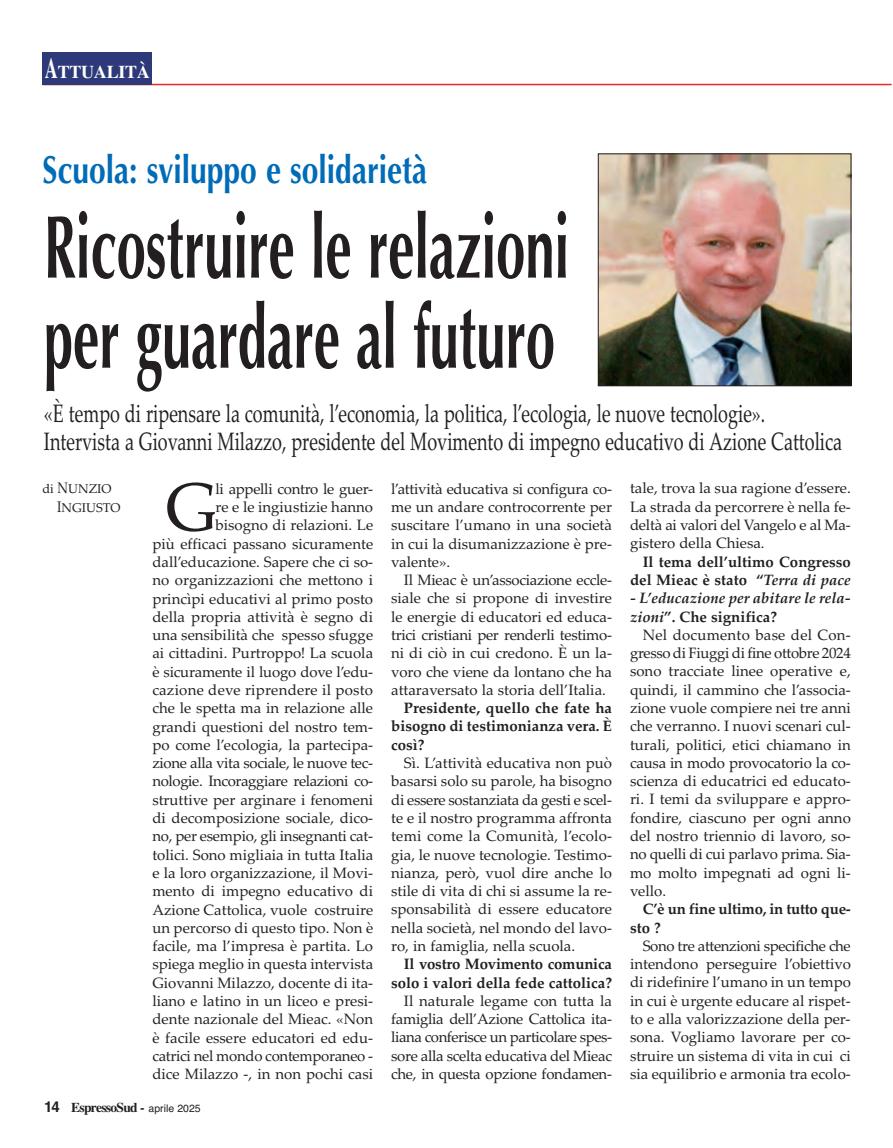
<style>
.page{position:relative;width:893px;height:1148px;background:#fff}
.page>*{position:absolute;margin:0;border:0;box-sizing:border-box;transform-origin:0 0}
.t1{font:700 89.25px/90px "Optima";color:#231f20;scale:.59 1}
.t2{font:68.1px "Palatino Linotype";color:#231f20}
.t3{font:700 39px "Optima";color:#006cb7;scale:.77 1}
.t4{font:25.2px/28.5px "Palatino Linotype";color:#231f20;scale:.71 1}
.t5{font:700 18px "Times";letter-spacing:-.015em;color:#fff}
.t6{font:15px/18.3px "Palatino Linotype";color:#231f20;text-align:justify}
.t7{font:700 15px/18.3px "Palatino Linotype";color:#231f20;text-align:right}
.t8{font:italic 700 15px/18.3px "Palatino Linotype";color:#231f20}
.t9{font:700 15px/18.3px "Palatino Linotype";letter-spacing:-.02em;color:#231f20}
.t10{font:700 13.5px "Times";letter-spacing:-.05em;color:#231f20}
.t11{font:12.75px/18.1px "Palatino Linotype";color:#231f20}
.s1{font-size:28.8px}
.s2{font-size:15.3px}
.s3{font-style:italic}
.s4{font-style:normal}
.s5{font-family:"Helvetica";font-size:15px}
.s6{font-family:"Helvetica";font-weight:400;font-size:10.5px}
</style>
<div class="page">
<hr style="left:43px;top:84px;width:848px;height:1px;background:#ea2924">
<div style="left:43px;top:52px;width:109px;height:33px;background:#2d3979"></div>
<img style="left:600px;top:155px;width:249px;height:229px">
<div style="left:598px;top:153px;width:253px;height:233px;border:1px solid #231f20"></div>
<p class="t5" style="left:45px;top:65px;width:106px"><span class="s1">A</span>TTUALITÀ</p>
<h3 class="t3" style="left:42px;top:153px;width:501px">Scuola: sviluppo e solidarietà</h3>
<h1 class="t1" style="left:44px;top:211px;width:892px">Ricostruire le relazioni per guardare al futuro</h1>
<h3 class="t4" style="left:44px;top:402px;width:1125px">«È tempo di ripensare la comunità, l’economia, la politica, l’ecologia, le nuove tecnologie».<br>Intervista a Giovanni Milazzo, presidente del Movimento di impegno educativo di Azione Cattolica</h3>
<p class="t11" style="left:57px;top:481px;width:65px;text-indent:-15px">di <span class="s2">N</span>UNZIO<br><span class="s2">I</span>NGIUSTO</p>
<h2 class="t2" style="left:165px;top:481px;width:53px">G</h2>
<p class="t6" style="left:630px;top:481px;width:222px">tale, trova la sua ragione d’essere.<br>La strada da percorrere è nella fe&shy;deltà ai valori del Vangelo e al Ma&shy;gistero della Chiesa.</p>
<p class="t7" style="left:630px;top:554px;width:222px">Il tema dell’ultimo Congresso del Mieac è stato “<span class="s3">Terra di pace</span></p>
<p class="t8" style="left:630px;top:590px;width:222px">- L’educazione per abitare le rela&shy;zioni<span class="s4">”. Che significa?</span></p>
<p class="t6" style="left:630px;top:627px;width:222px;text-indent:13px">Nel documento base del Con&shy;gresso di Fiuggi di fine ottobre 2024 sono tracciate linee operative e, quindi, il cammino che l’associa&shy;zione vuole compiere nei tre anni che verranno. I nuovi scenari cul&shy;turali, politici, etici chiamano in causa in modo provocatorio la co&shy;scienza di educatrici ed educato&shy;ri. I temi da sviluppare e appro&shy;fondire, ciascuno per ogni anno del nostro triennio di lavoro, so&shy;no quelli di cui parlavo prima. Sia&shy;mo molto impegnati ad ogni li&shy;vello.</p>
<p class="t9" style="left:630px;top:901px;width:222px;text-indent:13px">C’è un fine ultimo, in tutto que&shy;sto ?</p>
<p class="t6" style="left:630px;top:938px;width:222px;text-indent:13px">Sono tre attenzioni specifiche che intendono perseguire l’obiettivo di ridefinire l’umano in un tempo in cui è urgente educare al rispet&shy;to e alla valorizzazione della per&shy;sona. Vogliamo lavorare per co&shy;struire un sistema di vita in cui ci sia equilibrio e armonia tra ecolo-</p>
<p class="t6" style="left:152px;top:481px;width:222px;text-align:right">li appelli contro le guer-<br>re e le ingiustizie hanno<br>bisogno di relazioni. Le<br>più efficaci passano sicuramente dall’educazione. Sapere che ci so&shy;no organizzazioni che mettono i princìpi educativi al primo posto della propria attività è segno di una sensibilità che spesso sfugge ai cittadini. Purtroppo! La scuola è sicuramente il luogo dove l’edu&shy;cazione deve riprendere il posto che le spetta ma in relazione alle grandi questioni del nostro tem&shy;po come l’ecologia, la partecipa&shy;zione alla vita sociale, le nuove tec&shy;nologie. Incoraggiare relazioni co&shy;struttive per arginare i fenomeni di decomposizione sociale, dico&shy;no, per esempio, gli insegnanti cat&shy;tolici. Sono migliaia in tutta Italia e la loro organizzazione, il Movi&shy;mento di impegno educativo di Azione Cattolica, vuole costruire un percorso di questo tipo. Non è facile, ma l’impresa è partita. Lo spiega meglio in questa intervista Giovanni Milazzo, docente di ita&shy;liano e latino in un liceo e presi&shy;dente nazionale del Mieac. «Non è facile essere educatori ed edu&shy;catrici nel mondo contemporaneo - dice Milazzo -, in non pochi casi</p>
<p class="t6" style="left:391px;top:481px;width:222px">l’attività educativa si configura co&shy;me un andare controcorrente per suscitare l’umano in una società in cui la disumanizzazione è pre&shy;valente».</p>
<p class="t6" style="left:391px;top:572px;width:222px;text-indent:13px">Il Mieac è un’associazione eccle&shy;siale che si propone di investire le energie di educatori ed educa&shy;trici cristiani per renderli testimo&shy;ni di ciò in cui credono. È un la&shy;voro che viene da lontano che ha attaraversato la storia dell’Italia.</p>
<p class="t7" style="left:391px;top:700px;width:222px;text-align:justify;text-indent:13px">Presidente, quello che fate ha bisogno di testimonianza vera. È così?</p>
<p class="t6" style="left:391px;top:755px;width:222px;text-indent:13px">Sì. L’attività educativa non può basarsi solo su parole, ha bisogno di essere sostanziata da gesti e scel&shy;te e il nostro programma affronta temi come la Comunità, l’ecolo&shy;gia, le nuove tecnologie. Testimo&shy;nianza, però, vuol dire anche lo stile di vita di chi si assume la re&shy;sponsabilità di essere educatore nella società, nel mondo del lavo&shy;ro, in famiglia, nella scuola.</p>
<p class="t7" style="left:391px;top:956px;width:222px">Il vostro Movimento comunica solo i valori della fede cattolica?</p>
<p class="t6" style="left:391px;top:993px;width:222px;text-indent:13px">Il naturale legame con tutta la famiglia dell’Azione Cattolica ita&shy;liana conferisce un particolare spes&shy;sore alla scelta educativa del Mieac che, in questa opzione fondamen-</p>
<p class="t10" style="left:44px;top:1102px;width:158px"><span class="s5">14</span> EspressoSud - <span class="s6">aprile 2025</span></p>
</div>
